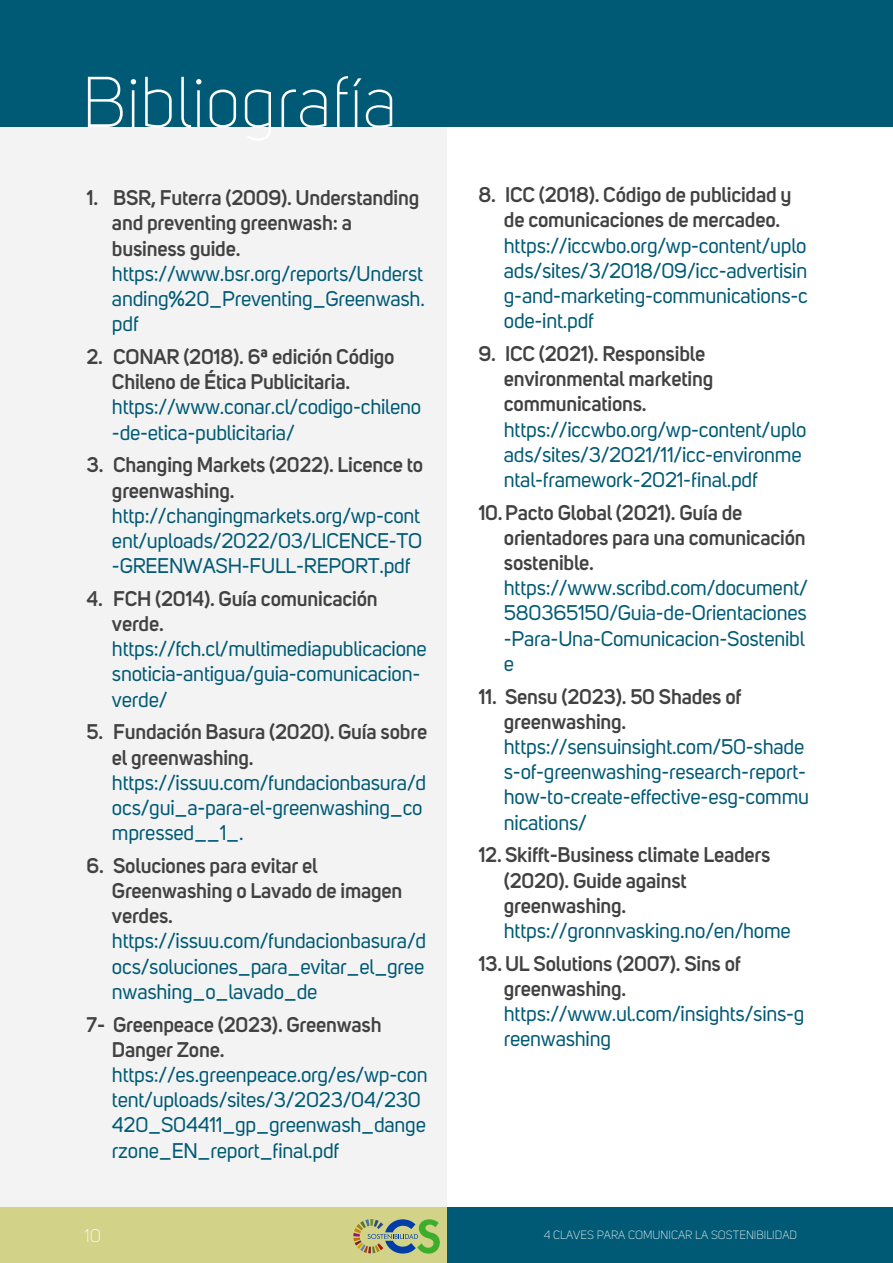
<style>
.page{position:relative;width:893px;height:1263px;background:#fff}
.page>*{position:absolute;margin:0;border:0;box-sizing:border-box;transform-origin:0 0}
.t1{font:300 70.8px "Uni Sans";color:#fff}
.t2{font:21px/25.2px "Uni Sans";letter-spacing:-.01em;color:#005a75}
.t3{font:600 21px/25.2px "Uni Sans";letter-spacing:-.01em;color:#414141}
.t4{font:300 18px "Uni Sans";color:#fff}
.t5{font:300 11.85px "Uni Sans";color:#fff}
</style>
<div class="page">
<div style="left:0;top:0;width:446px;height:1263px;background:#f3f3f3"></div>
<div style="left:446px;top:1207px;width:447px;height:56px;background:#005a75"></div>
<div style="left:0;top:1207px;width:446px;height:56px;background:#d2d388"></div>
<svg style="left:353px;top:1219px;width:87px;height:35px"></svg>
<div style="left:0;top:0;width:893px;height:127px;background:#005a75"></div>
<h1 class="t1" style="left:82px;top:62px;width:317px">Bibliografía</h1>
<p class="t3" style="left:112px;top:185px;width:309px;text-indent:-25px">1. BSR, Futerra (2009). Understanding and preventing greenwash: a business guide.</p>
<p class="t2" style="left:112px;top:261px;width:314px;text-align:justify">https://www.bsr.org/reports/Underst anding%20_Preventing_Greenwash. pdf</p>
<p class="t3" style="left:112px;top:344px;width:284px;text-indent:-25px">2. CONAR (2018). 6ª edición Código<br>Chileno de Ética Publicitaria.</p>
<p class="t2" style="left:112px;top:395px;width:311px">https://www.conar.cl/codigo-chileno -de-etica-publicitaria/</p>
<p class="t3" style="left:112px;top:452px;width:313px;text-indent:-25px">3. Changing Markets (2022). Licence to greenwashing.</p>
<p class="t2" style="left:112px;top:503px;width:312px;text-align:justify">http://changingmarkets.org/wp-cont ent/uploads/2022/03/LICENCE-TO -GREENWASH-FULL-REPORT.pdf</p>
<p class="t3" style="left:112px;top:586px;width:267px;text-indent:-25px">4. FCH (2014). Guía comunicación verde.</p>
<p class="t2" style="left:112px;top:637px;width:316px">https://fch.cl/multimediapublicacione snoticia-antigua/guia-comunicacion&shy;verde/</p>
<p class="t3" style="left:112px;top:719px;width:317px;text-indent:-25px">5. Fundación Basura (2020). Guía sobre el greenwashing.</p>
<p class="t2" style="left:112px;top:770px;width:316px">https://issuu.com/fundacionbasura/d ocs/gui_a-para-el-greenwashing_co mpressed__1_.</p>
<p class="t3" style="left:112px;top:853px;width:292px;text-indent:-25px">6. Soluciones para evitar el<br>Greenwashing o Lavado de imagen verdes.</p>
<p class="t2" style="left:112px;top:929px;width:316px;text-align:justify">https://issuu.com/fundacionbasura/d ocs/soluciones_para_evitar_el_gree nwashing_o_lavado_de</p>
<p class="t3" style="left:112px;top:1012px;width:271px;text-indent:-25px">7- Greenpeace (2023). Greenwash<br>Danger Zone.</p>
<p class="t2" style="left:112px;top:1062px;width:317px">https://es.greenpeace.org/es/wp-con tent/uploads/sites/3/2023/04/230<br>420_S04411_gp_greenwash_dange rzone_EN_report_final.pdf</p>
<p class="t3" style="left:504px;top:182px;width:289px;text-indent:-25px">8. ICC (2018). Código de publicidad y de comunicaciones de mercadeo.</p>
<p class="t2" style="left:504px;top:233px;width:306px;text-align:justify">https://iccwbo.org/wp-content/uplo ads/sites/3/2018/09/icc-advertisin g-and-marketing-communications-c ode-int.pdf</p>
<p class="t3" style="left:504px;top:341px;width:211px;text-indent:-25px">9. ICC (2021). Responsible environmental marketing communications.</p>
<p class="t2" style="left:504px;top:417px;width:304px">https://iccwbo.org/wp-content/uplo ads/sites/3/2021/11/icc-environme ntal-framework-2021-final.pdf</p>
<p class="t3" style="left:504px;top:500px;width:303px;text-indent:-25px">10. Pacto Global (2021). Guía de orientadores para una comunicación sostenible.</p>
<p class="t2" style="left:504px;top:576px;width:305px">https://www.scribd.com/document/<br>580365150/Guia-de-Orientaciones -Para-Una-Comunicacion-Sostenibl e</p>
<p class="t3" style="left:504px;top:684px;width:239px;text-indent:-25px">11. Sensu (2023). 50 Shades of greenwashing.</p>
<p class="t2" style="left:504px;top:734px;width:307px">https://sensuinsight.com/50-shade s-of-greenwashing-research-report&shy;how-to-create-effective-esg-commu nications/</p>
<p class="t3" style="left:504px;top:842px;width:268px;text-indent:-25px">12. Skifft-Business climate Leaders (2020). Guide against greenwashing.</p>
<p class="t2" style="left:504px;top:918px;width:288px">https://gronnvasking.no/en/home</p>
<p class="t3" style="left:504px;top:951px;width:239px;text-indent:-25px">13. UL Solutions (2007). Sins of greenwashing.</p>
<p class="t2" style="left:504px;top:1001px;width:302px">https://www.ul.com/insights/sins-g reenwashing</p>
<p class="t4" style="left:85px;top:1225px;width:18px">10</p>
<p class="t5" style="left:544px;top:1228px;width:255px">4 CLAVES PARA COMUNICAR LA SOSTENIBILIDAD</p>
</div>
